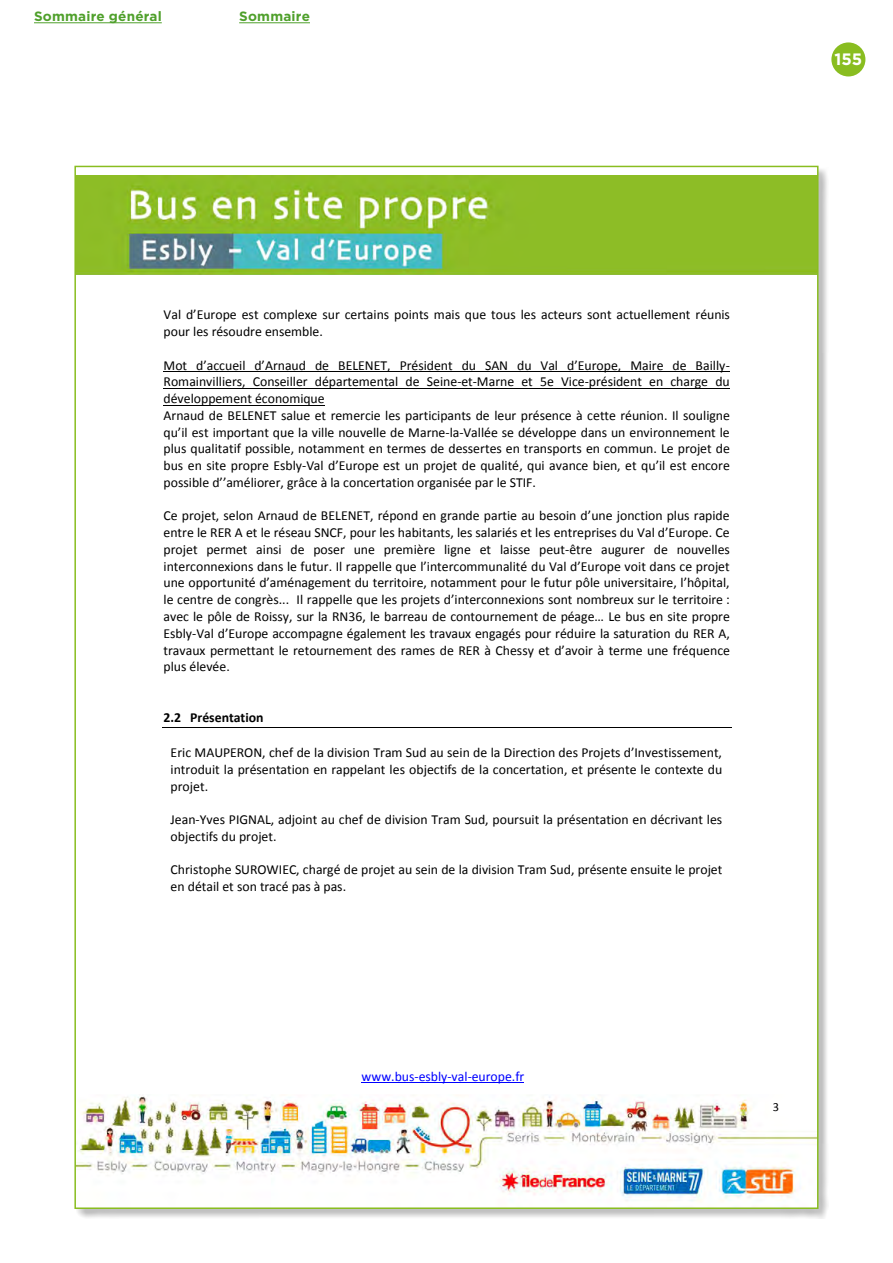
<style>
.page{position:relative;width:893px;height:1263px;background:#fff}
.page>*{position:absolute;margin:0;border:0;box-sizing:border-box;transform-origin:0 0}
.t1{font:700 16.5px "Gotham";color:#fff}
.t2{font:13.8px/16.8px "Calibri";color:#000}
.t3{font:13.8px "Calibri";color:#00f}
.t4{font:700 13.8px "Calibri";color:#000}
.t5{font:700 13.5px "Gotham";letter-spacing:.015em;color:#4fa02b}
.t6{font:12.45px "Calibri";color:#000}
</style>
<div class="page">
<div style="left:831px;top:42px;width:34px;height:34px;background:#89bd20;border-radius:50%"></div>
<hr style="left:34px;top:22px;width:128px;height:1px;background:#4fa02b">
<hr style="left:239px;top:22px;width:71px;height:1px;background:#4fa02b">
<div style="left:76px;top:167px;width:752px;height:1052px;background:#000;opacity:.25"></div>
<div style="left:75px;top:166px;width:743px;height:1042px;background:#fff"></div>
<img style="left:77px;top:1095px;width:738px;height:106px">
<hr style="left:362px;top:1082px;width:162px;height:1px;background:#00f">
<img style="left:77px;top:176px;width:738px;height:99px">
<hr style="left:164px;top:371px;width:566px;height:1px;background:#000">
<hr style="left:164px;top:388px;width:566px;height:1px;background:#000">
<hr style="left:164px;top:405px;width:161px;height:1px;background:#000">
<hr style="left:162px;top:727px;width:570px;height:1px;background:#000">
<p class="t5" style="left:34px;top:8px;width:129px">Sommaire général</p>
<p class="t5" style="left:239px;top:8px;width:72px">Sommaire</p>
<p class="t1" style="left:834px;top:48px;width:29px">155</p>
<p class="t2" style="left:164px;top:307px;width:568px">Val d’Europe est complexe sur certains points mais que tous les acteurs sont actuellement réunis pour les résoudre ensemble.</p>
<p class="t2" style="left:164px;top:357px;width:568px">Mot d’accueil d’Arnaud de BELENET, Président du SAN du Val d’Europe, Maire de Bailly-Romainvilliers, Conseiller départemental de Seine-et-Marne et 5e Vice-président en charge du développement économique<br>Arnaud de BELENET salue et remercie les participants de leur présence à cette réunion. Il souligne qu’il est important que la ville nouvelle de Marne-la-Vallée se développe dans un environnement le plus qualitatif possible, notamment en termes de dessertes en transports en commun. Le projet de bus en site propre Esbly-Val d’Europe est un projet de qualité, qui avance bien, et qu’il est encore possible d’’améliorer, grâce à la concertation organisée par le STIF.</p>
<p class="t2" style="left:163px;top:507px;width:568px;text-align:justify">Ce projet, selon Arnaud de BELENET, répond en grande partie au besoin d’une jonction plus rapide entre le RER A et le réseau SNCF, pour les habitants, les salariés et les entreprises du Val d’Europe. Ce projet permet ainsi de poser une première ligne et laisse peut-être augurer de nouvelles interconnexions dans le futur. Il rappelle que l’intercommunalité du Val d’Europe voit dans ce projet une opportunité d’aménagement du territoire, notamment pour le futur pôle universitaire, l’hôpital, le centre de congrès... Il rappelle que les projets d’interconnexions sont nombreux sur le territoire : avec le pôle de Roissy, sur la RN36, le barreau de contournement de péage… Le bus en site propre Esbly-Val d’Europe accompagne également les travaux engagés pour réduire la saturation du RER A, travaux permettant le retournement des rames de RER à Chessy et d’avoir à terme une fréquence plus élevée.</p>
<p class="t4" style="left:163px;top:708px;width:102px">2.2 Présentation</p>
<p class="t2" style="left:171px;top:744px;width:553px;text-align:justify">Eric MAUPERON, chef de la division Tram Sud au sein de la Direction des Projets d’Investissement, introduit la présentation en rappelant les objectifs de la concertation, et présente le contexte du projet.</p>
<p class="t2" style="left:171px;top:811px;width:553px">Jean-Yves PIGNAL, adjoint au chef de division Tram Sud, poursuit la présentation en décrivant les objectifs du projet.</p>
<p class="t2" style="left:171px;top:861px;width:553px">Christophe SUROWIEC, chargé de projet au sein de la division Tram Sud, présente ensuite le projet en détail et son tracé pas à pas.</p>
<p class="t3" style="left:362px;top:1067px;width:164px">www.bus-esbly-val-europe.fr</p>
<p class="t6" style="left:773px;top:1099px;width:8px">3</p>
</div>
